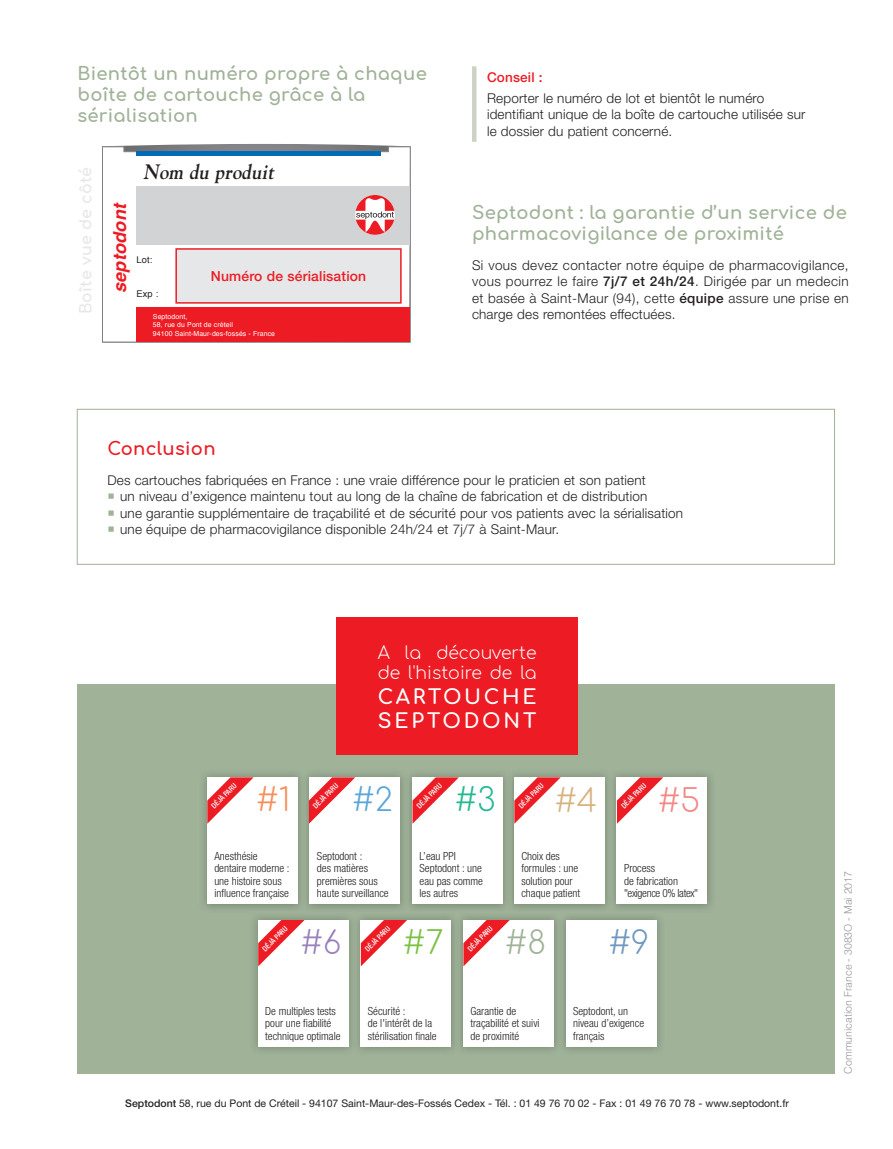
<style>
.page{position:relative;width:893px;height:1149px;background:#fff}
.page>*{position:absolute;margin:0;border:0;box-sizing:border-box;transform-origin:0 0}
.t1{font:300 31.2px "Comfortaa";color:#9980bb}
.t2{font:300 31.2px "Comfortaa";color:#7bc142}
.t3{font:300 31.2px "Comfortaa";color:#a0b298}
.t4{font:300 31.2px "Comfortaa";color:#6f97bf}
.t5{font:300 31.2px "Comfortaa";color:#f68e59}
.t6{font:300 31.2px "Comfortaa";color:#22b890}
.t7{font:300 31.2px "Comfortaa";color:#5ca5d8}
.t8{font:300 31.2px "Comfortaa";color:#d7b280}
.t9{font:300 31.2px "Comfortaa";color:#f48785}
.t10{font:italic 700 20.85px "Goudy";letter-spacing:.015em;color:#231f20;scale:.9 1}
.t11{font:700 20.1px/24.2px "Comfortaa";letter-spacing:.13em;color:#fff}
.t12{font:700 18px/21px "Comfortaa";letter-spacing:.015em;color:#a0b298}
.t13{font:700 18px "Comfortaa";letter-spacing:.015em;color:#ed1c24}
.t14{font:italic 700 18px "Helvetica";letter-spacing:.015em;color:#ed1c24}
.t15{font:300 17.25px/20.7px "Comfortaa";color:#fff}
.t16{font:700 15.75px "Comfortaa";letter-spacing:.015em;color:#e6e7e8}
.t17{font:500 13.8px "Helvetica Neue LT Pro";letter-spacing:.015em;color:#ed1c24}
.t18{font:300 13.5px/16.5px "Helvetica Neue LT Pro";letter-spacing:.015em;color:#231f20}
.t19{font:500 13.5px "Helvetica Neue LT Pro";letter-spacing:.015em;color:#ed1c24}
.t20{font:300 condensed 11.25px/12.5px "Helvetica Neue";color:#231f20}
.t21{font:10.5px "Helvetica Neue LT Pro";color:#231f20}
.t22{font:300 10.5px "Helvetica";color:#939598}
.t23{font:9.3px "Helvetica";letter-spacing:.015em;color:#231f20}
.t24{font:500 condensed 7.5px "Helvetica Neue";color:#fff}
.t25{font:6.9px/8.2px "Helvetica";letter-spacing:.015em;color:#fff}
.s1{font-weight:500}
</style>
<div class="page">
<div style="left:78px;top:684px;width:757px;height:389px;background:#a0b298"></div>
<div style="left:77px;top:409px;width:758px;height:155px;border:1px solid #a0b298"></div>
<img style="left:254px;top:917px;width:406px;height:134px">
<div style="left:258px;top:919px;width:90px;height:127px;background:#fff"></div>
<img style="left:352px;top:917px;width:5px;height:134px">
<div style="left:361px;top:919px;width:90px;height:127px;background:#fff"></div>
<img style="left:455px;top:917px;width:4px;height:134px">
<div style="left:463px;top:919px;width:90px;height:127px;background:#fff"></div>
<img style="left:558px;top:917px;width:4px;height:134px">
<div style="left:566px;top:919px;width:90px;height:127px;background:#fff"></div>
<img style="left:203px;top:774px;width:98px;height:135px">
<div style="left:207px;top:777px;width:90px;height:126px;background:#fff"></div>
<img style="left:306px;top:774px;width:405px;height:135px">
<div style="left:412px;top:777px;width:90px;height:126px;background:#fff"></div>
<img style="left:404px;top:774px;width:5px;height:135px">
<div style="left:310px;top:777px;width:90px;height:126px;background:#fff"></div>
<img style="left:506px;top:774px;width:5px;height:135px">
<div style="left:514px;top:777px;width:90px;height:126px;background:#fff"></div>
<img style="left:609px;top:774px;width:4px;height:135px">
<div style="left:617px;top:777px;width:90px;height:126px;background:#fff"></div>
<svg style="left:207px;top:777px;width:47px;height:46px"></svg>
<svg style="left:258px;top:919px;width:47px;height:47px"></svg>
<svg style="left:361px;top:919px;width:46px;height:47px"></svg>
<svg style="left:463px;top:919px;width:47px;height:47px"></svg>
<svg style="left:309px;top:777px;width:46px;height:46px"></svg>
<svg style="left:412px;top:777px;width:47px;height:46px"></svg>
<svg style="left:514px;top:777px;width:47px;height:46px"></svg>
<svg style="left:617px;top:777px;width:46px;height:46px"></svg>
<div style="left:336px;top:616px;width:242px;height:138px;background:#ed1c24"></div>
<svg style="left:102px;top:146px;width:309px;height:197px"></svg>
<div style="left:176px;top:249px;width:225px;height:54px;background:#e6e7e8"></div>
<div style="left:175px;top:248px;width:227px;height:55px;border:2px solid #ed1c24"></div>
<hr style="left:136px;top:152px;width:245px;height:4px;background:#006bb6">
<div style="left:136px;top:307px;width:274px;height:34px;background:#ed1c24"></div>
<div style="left:137px;top:186px;width:273px;height:58px;background:#d1d3d4"></div>
<svg style="left:355px;top:195px;width:40px;height:40px"></svg>
<svg style="left:356px;top:195px;width:38px;height:40px"></svg>
<hr style="left:472px;top:66px;width:4px;height:76px;background:#ccd3c5">
<h3 class="t12" style="left:77px;top:63px;width:351px">Bientôt un numéro propre à chaque boîte de cartouche grâce à la sérialisation</h3>
<p class="t16" style="left:78px;top:314px;width:149px;rotate:-90deg">Boîte vue de côté</p>
<h2 class="t10" style="left:143px;top:160px;width:150px">Nom du produit</h2>
<h3 class="t14" style="left:110px;top:293px;width:91px;rotate:-90deg">septodont</h3>
<p class="t23" style="left:137px;top:255px;width:17px">Lot:</p>
<p class="t23" style="left:137px;top:289px;width:23px">Exp :</p>
<p class="t17" style="left:211px;top:268px;width:157px">Numéro de sérialisation</p>
<p class="t25" style="left:153px;top:313px;width:124px">Septodont,<br>58, rue du Pont de créteil<br>94100 Saint-Maur-des-fossés - France</p>
<p class="t19" style="left:487px;top:69px;width:57px">Conseil :</p>
<p class="t18" style="left:487px;top:91px;width:320px">Reporter le numéro de lot et bientôt le numéro identifiant unique de la boîte de cartouche utilisée sur le dossier du patient concerné.</p>
<h3 class="t12" style="left:472px;top:203px;width:376px">Septodont : la garantie d’un service de pharmacovigilance de proximité</h3>
<p class="t18" style="left:472px;top:258px;width:378px;text-align:justify">Si vous devez contacter notre équipe de pharmacovigilance, vous pourrez le faire <span class="s1">7j/7 et 24h/24</span>. Dirigée par un medecin et basée à Saint-Maur (94), cette <span class="s1">équipe</span> assure une prise en charge des remontées effectuées.</p>
<h3 class="t13" style="left:107px;top:439px;width:110px">Conclusion</h3>
<p class="t18" style="left:120px;top:473px;width:564px;text-indent:-13px">Des cartouches fabriquées en France : une vraie différence pour le praticien et son patient<br>un niveau d’exigence maintenu tout au long de la chaîne de fabrication et de distribution<br>une garantie supplémentaire de traçabilité et de sécurité pour vos patients avec la sérialisation une équipe de pharmacovigilance disponible 24h/24 et 7j/7 à Saint-Maur.</p>
<p class="t15" style="left:378px;top:642px;width:160px">A la découverte de l'histoire de la</p>
<h3 class="t11" style="left:378px;top:684px;width:160px">CARTOUCHE<br>SEPTODONT</h3>
<p class="t24" style="left:211px;top:804px;width:34px;rotate:-45deg">DÉJÀ PARU</p>
<h1 class="t8" style="left:555px;top:784px;width:44px">#4</h1>
<h1 class="t9" style="left:658px;top:784px;width:44px">#5</h1>
<p class="t24" style="left:312px;top:804px;width:34px;rotate:-45deg">DÉJÀ PARU</p>
<p class="t24" style="left:416px;top:804px;width:34px;rotate:-45deg">DÉJÀ PARU</p>
<p class="t24" style="left:518px;top:804px;width:34px;rotate:-45deg">DÉJÀ PARU</p>
<p class="t24" style="left:620px;top:804px;width:34px;rotate:-45deg">DÉJÀ PARU</p>
<h1 class="t5" style="left:256px;top:783px;width:36px">#1</h1>
<h1 class="t6" style="left:455px;top:783px;width:42px">#3</h1>
<h1 class="t7" style="left:352px;top:783px;width:42px">#2</h1>
<p class="t20" style="left:214px;top:850px;width:77px">Anesthésie dentaire moderne : une histoire sous influence française</p>
<p class="t20" style="left:420px;top:850px;width:65px">L’eau PPI<br>Septodont : une eau pas comme les autres</p>
<p class="t20" style="left:317px;top:850px;width:73px">Septodont :<br>des matières premières sous haute surveillance</p>
<p class="t20" style="left:521px;top:850px;width:60px">Choix des formules : une solution pour chaque patient</p>
<p class="t20" style="left:624px;top:863px;width:76px">Process<br>de fabrication "exigence 0% latex"</p>
<p class="t24" style="left:262px;top:947px;width:34px;rotate:-45deg">DÉJÀ PARU</p>
<p class="t24" style="left:364px;top:947px;width:34px;rotate:-45deg">DÉJÀ PARU</p>
<p class="t24" style="left:467px;top:947px;width:34px;rotate:-45deg">DÉJÀ PARU</p>
<h1 class="t1" style="left:300px;top:926px;width:42px">#6</h1>
<h1 class="t2" style="left:403px;top:926px;width:42px">#7</h1>
<h1 class="t3" style="left:505px;top:926px;width:43px">#8</h1>
<h1 class="t4" style="left:608px;top:926px;width:42px">#9</h1>
<p class="t20" style="left:265px;top:1005px;width:77px">De multiples tests pour une fiabilité technique optimale</p>
<p class="t20" style="left:368px;top:1005px;width:70px">Sécurité :<br>de l'intérêt de la stérilisation finale</p>
<p class="t20" style="left:470px;top:1005px;width:71px">Garantie de traçabilité et suivi de proximité</p>
<p class="t20" style="left:573px;top:1005px;width:73px">Septodont, un niveau d’exigence français</p>
<p class="t21" style="left:125px;top:1096px;width:665px"><span class="s1">Septodont</span> 58, rue du Pont de Créteil - 94107 Saint-Maur-des-Fossés Cedex - Tél. : 01 49 76 70 02 - Fax : 01 49 76 70 78 - www.septodont.fr</p>
<p class="t22" style="left:842px;top:1073px;width:204px;rotate:-90deg">Communication France - 3083O - Mai 2017</p>
</div>
